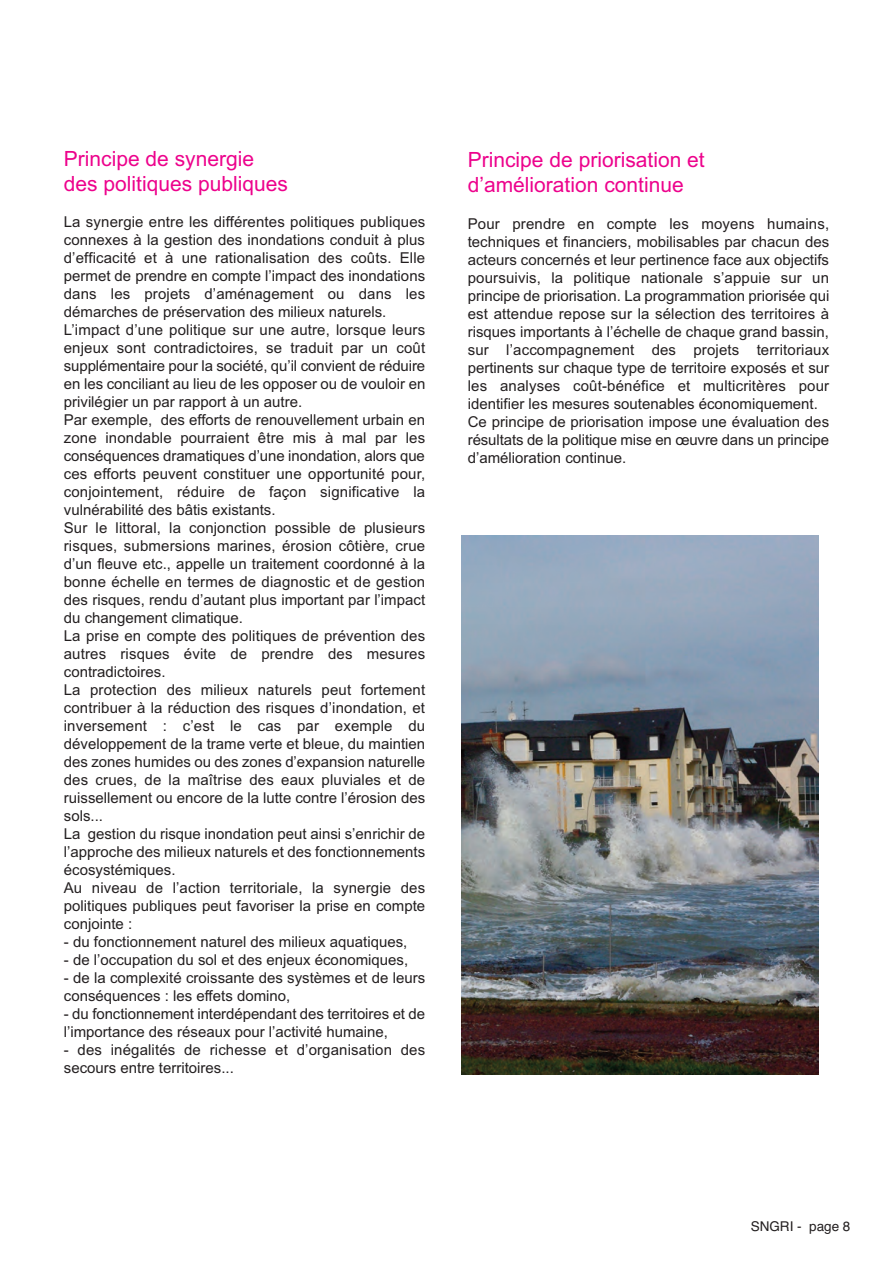
<style>
.page{position:relative;width:893px;height:1263px;background:#fff}
.page>*{position:absolute;margin:0;border:0;box-sizing:border-box;transform-origin:0 0}
.t1{font:21px/25.2px "Arial";color:#ed028c}
.t2{font:15px/18px "Arial";color:#231f20}
.t3{font:13.5px "Helvetica";color:#231f20}
</style>
<div class="page">
<img style="left:462px;top:536px;width:356px;height:538px">
<h1 class="t1" style="left:64px;top:146px;width:226px">Principe de synergie des politiques publiques</h1>
<p class="t2" style="left:64px;top:213px;width:363px">La synergie entre les différentes politiques publiques connexes à la gestion des inondations conduit à plus d’efficacité et à une rationalisation des coûts. Elle permet de prendre en compte l’impact des inondations dans les projets d’aménagement ou dans les démarches de préservation des milieux naturels.<br>L’impact d’une politique sur une autre, lorsque leurs enjeux sont contradictoires, se traduit par un coût supplémentaire pour la société, qu’il convient de réduire en les conciliant au lieu de les opposer ou de vouloir en privilégier un par rapport à un autre.<br>Par exemple, des efforts de renouvellement urbain en zone inondable pourraient être mis à mal par les conséquences dramatiques d’une inondation, alors que ces efforts peuvent constituer une opportunité pour, conjointement, réduire de façon significative la vulnérabilité des bâtis existants.<br>Sur le littoral, la conjonction possible de plusieurs risques, submersions marines, érosion côtière, crue d’un fleuve etc., appelle un traitement coordonné à la bonne échelle en termes de diagnostic et de gestion des risques, rendu d’autant plus important par l’impact du changement climatique.<br>La prise en compte des politiques de prévention des autres risques évite de prendre des mesures contradictoires.<br>La protection des milieux naturels peut fortement contribuer à la réduction des risques d’inondation, et inversement : c’est le cas par exemple du développement de la trame verte et bleue, du maintien des zones humides ou des zones d’expansion naturelle des crues, de la maîtrise des eaux pluviales et de ruissellement ou encore de la lutte contre l’érosion des sols...<br>La gestion du risque inondation peut ainsi s’enrichir de l’approche des milieux naturels et des fonctionnements écosystémiques.<br>Au niveau de l’action territoriale, la synergie des politiques publiques peut favoriser la prise en compte conjointe :</p>
<p class="t2" style="left:64px;top:933px;width:345px">- du fonctionnement naturel des milieux aquatiques,</p>
<p class="t2" style="left:64px;top:951px;width:346px">- de l’occupation du sol et des enjeux économiques,</p>
<p class="t2" style="left:64px;top:969px;width:363px">- de la complexité croissante des systèmes et de leurs conséquences : les effets domino,</p>
<p class="t2" style="left:64px;top:1005px;width:363px">- du fonctionnement interdépendant des territoires et de l’importance des réseaux pour l’activité humaine,</p>
<p class="t2" style="left:64px;top:1041px;width:363px">- des inégalités de richesse et d’organisation des secours entre territoires...</p>
<h1 class="t1" style="left:468px;top:147px;width:238px">Principe de priorisation et d’amélioration continue</h1>
<p class="t2" style="left:468px;top:215px;width:363px">Pour prendre en compte les moyens humains, techniques et financiers, mobilisables par chacun des acteurs concernés et leur pertinence face aux objectifs poursuivis, la politique nationale s’appuie sur un principe de priorisation. La programmation priorisée qui est attendue repose sur la sélection des territoires à risques importants à l’échelle de chaque grand bassin, sur l’accompagnement des projets territoriaux pertinents sur chaque type de territoire exposés et sur les analyses coût-bénéfice et multicritères pour identifier les mesures soutenables économiquement.<br>Ce principe de priorisation impose une évaluation des résultats de la politique mise en œuvre dans un principe d’amélioration continue.</p>
<p class="t3" style="left:751px;top:1218px;width:101px">SNGRI - page 8</p>
</div>
